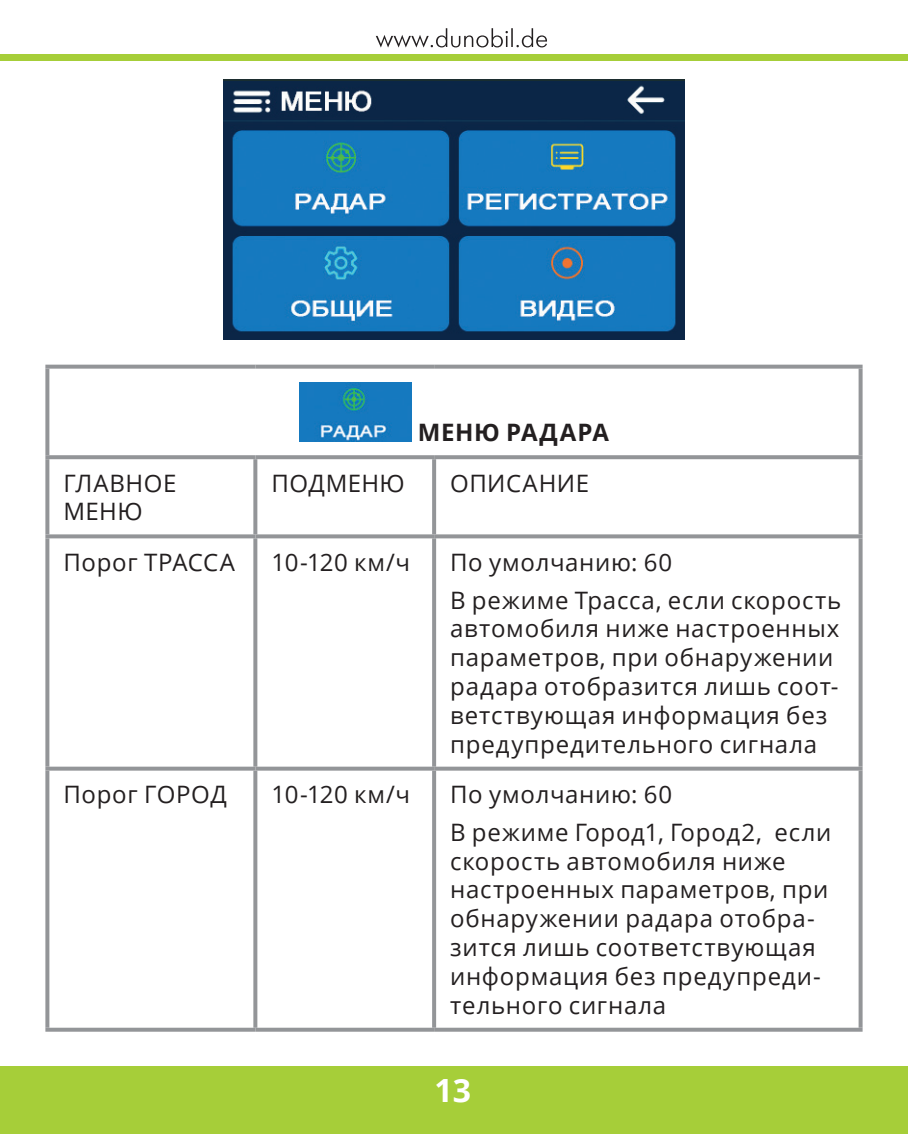
<style>
.page{position:relative;width:908px;height:1134px;background:#fff}
.page>*{position:absolute;margin:0;border:0;box-sizing:border-box;transform-origin:0 0}
.t1{font:700 32px "Open Sans";color:#fff}
.t2{font:24px/28.8px "Open Sans";letter-spacing:.03em;color:#231f20}
.t3{font:700 24px "Open Sans";letter-spacing:.03em;color:#231f20}
</style>
<div class="page">
<div style="left:0;top:1066px;width:907px;height:68px;background:#a6ce39"></div>
<div style="left:0;top:54px;width:907px;height:7px;background:#a6ce39"></div>
<svg style="left:376px;top:28px;width:170px;height:20px"></svg>
<img style="left:223px;top:79px;width:461px;height:261px">
<svg style="left:45px;top:365px;width:210px;height:4px"></svg>
<svg style="left:45px;top:369px;width:4px;height:86px"></svg>
<svg style="left:255px;top:365px;width:179px;height:4px"></svg>
<svg style="left:434px;top:365px;width:428px;height:4px;background:#9c9ea0"></svg>
<svg style="left:858px;top:369px;width:4px;height:86px"></svg>
<svg style="left:45px;top:455px;width:210px;height:4px"></svg>
<svg style="left:45px;top:459px;width:4px;height:75px"></svg>
<svg style="left:255px;top:455px;width:179px;height:4px"></svg>
<svg style="left:253px;top:459px;width:4px;height:75px"></svg>
<svg style="left:434px;top:455px;width:428px;height:4px;background:#989a9d"></svg>
<svg style="left:432px;top:459px;width:4px;height:75px"></svg>
<svg style="left:858px;top:459px;width:4px;height:75px"></svg>
<svg style="left:45px;top:534px;width:210px;height:4px"></svg>
<svg style="left:45px;top:538px;width:4px;height:229px"></svg>
<svg style="left:255px;top:534px;width:179px;height:4px"></svg>
<svg style="left:253px;top:538px;width:4px;height:229px"></svg>
<svg style="left:434px;top:534px;width:428px;height:4px;background:#9d9fa1"></svg>
<svg style="left:432px;top:538px;width:4px;height:229px"></svg>
<svg style="left:858px;top:538px;width:4px;height:229px"></svg>
<svg style="left:45px;top:767px;width:210px;height:4px"></svg>
<svg style="left:45px;top:771px;width:4px;height:257px"></svg>
<svg style="left:255px;top:767px;width:179px;height:4px"></svg>
<svg style="left:253px;top:771px;width:4px;height:257px"></svg>
<svg style="left:434px;top:767px;width:428px;height:4px;background:#9c9da0"></svg>
<svg style="left:432px;top:771px;width:4px;height:257px"></svg>
<svg style="left:858px;top:771px;width:4px;height:257px"></svg>
<svg style="left:45px;top:1028px;width:210px;height:4px"></svg>
<svg style="left:255px;top:1028px;width:179px;height:4px"></svg>
<svg style="left:434px;top:1028px;width:428px;height:4px;background:#9a9c9f"></svg>
<img style="left:299px;top:383px;width:112px;height:58px">
<p class="t3" style="left:417px;top:416px;width:192px">МЕНЮ РАДАРА</p>
<p class="t2" style="left:63px;top:468px;width:114px">ГЛАВНОЕ<br>МЕНЮ</p>
<p class="t2" style="left:271px;top:468px;width:135px">ПОДМЕНЮ</p>
<p class="t2" style="left:450px;top:468px;width:140px">ОПИСАНИЕ</p>
<p class="t2" style="left:63px;top:547px;width:173px">Порог ТРАССА</p>
<p class="t2" style="left:271px;top:547px;width:140px">10-120 км/ч</p>
<p class="t2" style="left:450px;top:542px;width:392px;line-height:38px">По умолчанию: 60<br>В режиме Трасса, если скорость</p>
<p class="t2" style="left:450px;top:614px;width:390px">автомобиля ниже настроенных параметров, при обнаружении радара отобразится лишь соот&shy;ветствующая информация без предупредительного сигнала</p>
<p class="t2" style="left:63px;top:779px;width:165px">Порог ГОРОД</p>
<p class="t2" style="left:271px;top:779px;width:140px">10-120 км/ч</p>
<p class="t2" style="left:450px;top:775px;width:382px;line-height:38px">По умолчанию: 60<br>В режиме Город1, Город2, если</p>
<p class="t2" style="left:450px;top:846px;width:379px">скорость автомобиля ниже настроенных параметров, при обнаружении радара отобра&shy;зится лишь соответствующая информация без предупреди&shy;тельного сигнала</p>
<h1 class="t1" style="left:434px;top:1068px;width:38px">13</h1>
</div>
